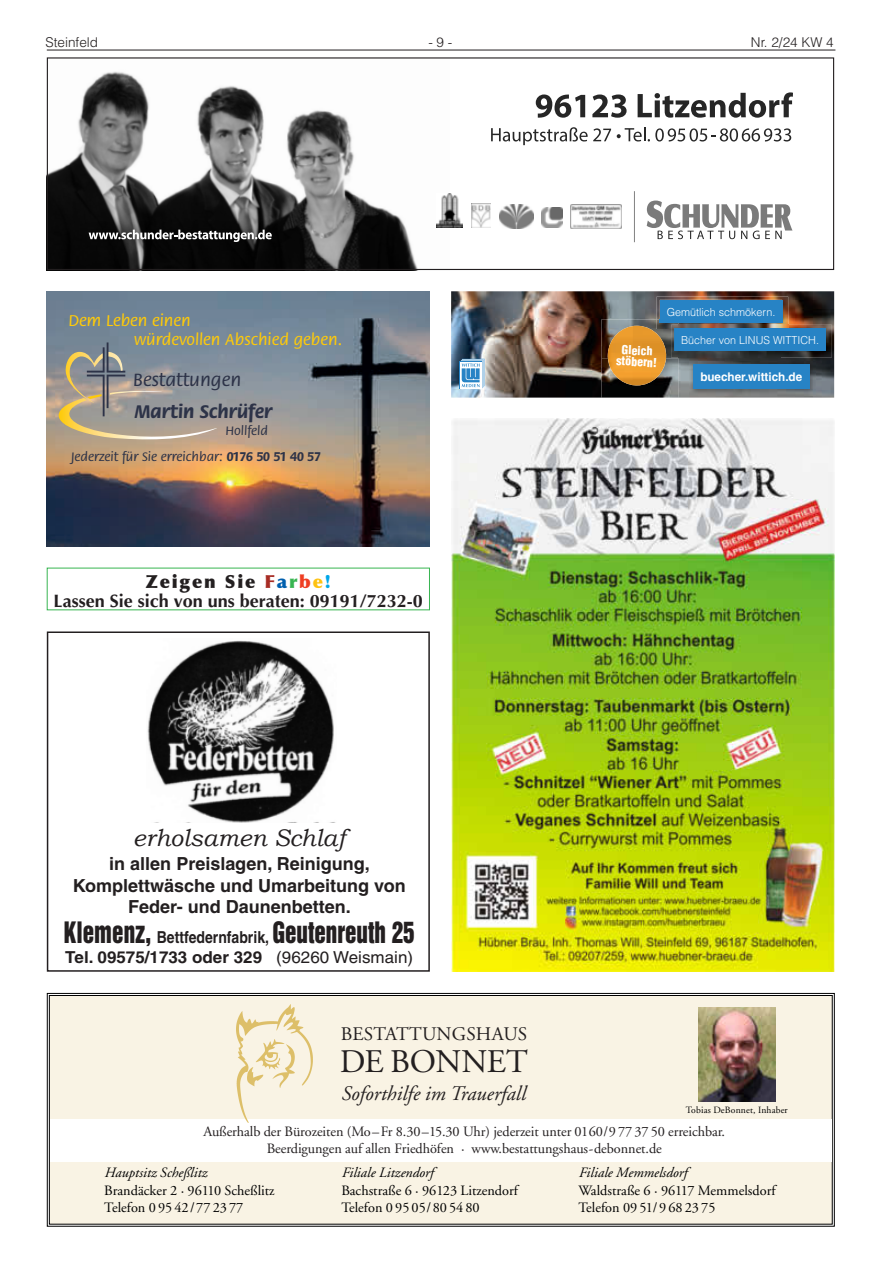
<style>
.page{position:relative;width:881px;height:1263px;background:#fff}
.page>*{position:absolute;margin:0;border:0;box-sizing:border-box;transform-origin:0 0}
.t1{font:33px "Adobe Garamond";letter-spacing:-.01em;color:#231f20}
.t2{font:27px "Helvetica Inserat LT";color:#231f20;scale:.85 1}
.t3{font:italic 24px "Bookman Old Style";color:#231f20}
.t4{font:italic 20.7px "Adobe Garamond";color:#231f20}
.t5{font:700 19.5px "Flora Std";color:#2d3348}
.t6{font:500 19.5px "Flora Std";color:#2d3348}
.t7{font:19.2px "Adobe Garamond";letter-spacing:.01em;color:#231f20}
.t8{font:700 18px/21.6px "Helvetica LT";color:#231f20;text-align:center}
.t9{font:700 18px/19.5px "Optima LT";color:#231f20;text-align:center}
.t10{font:500 17.1px/18.8px "Flora Std";color:#feca0a}
.t11{font:700 16.5px "Helvetica LT";color:#231f20}
.t12{font:14.25px/17.1px "Adobe Garamond";letter-spacing:-.005em;color:#231f20;text-align:center}
.t13{font:14.25px/17.2px "Adobe Garamond";color:#000}
.t14{font:italic 14.25px "Adobe Garamond";color:#000}
.t15{font:500 13.5px/26px "Flora Std";color:#2d3348}
.t16{font:300 13.5px "Helvetica LT";color:#231f20}
.t17{font:900 condensed 12.15px/11.2px "Helvetica LT";color:#fff;text-align:center}
.t18{font:700 12px "Helvetica LT";color:#fff}
.t19{font:300 11.1px "Helvetica LT";color:#fff}
.t20{font:300 10.95px "Helvetica LT";color:#fff}
.t21{font:9.6px "Adobe Garamond";letter-spacing:.015em;color:#000}
.s1{font-weight:700}
.s2{font-weight:900}
.s3{font-weight:900;color:#a72c24}
.s4{font-weight:900;color:#0160ae}
.s5{font-weight:900;color:#38b551}
.s6{font-weight:900;color:#ef3e22}
.s7{font-weight:900;color:#fec210}
.s8{font-weight:900;color:#00a7e9}
.s9{font-family:"Helvetica LT";font-weight:700;font-size:16.5px}
.s10{font-weight:400}
</style>
<div class="page">
<hr style="left:47px;top:50px;width:788px;height:1px;background:#231f20">
<img style="left:49px;top:71px;width:400px;height:197px">
<hr style="left:634px;top:191px;width:1px;height:51px;background:#808080">
<svg style="left:646px;top:201px;width:146px;height:38px"></svg>
<img style="left:471px;top:204px;width:19px;height:24px">
<img style="left:436px;top:194px;width:26px;height:34px">
<img style="left:499px;top:205px;width:34px;height:23px">
<img style="left:541px;top:207px;width:21px;height:21px">
<img style="left:570px;top:204px;width:50px;height:24px">
<div style="left:78px;top:219px;width:205px;height:34px;background:#000;opacity:.75"></div>
<svg style="left:89px;top:230px;width:183px;height:12px"></svg>
<svg style="left:535px;top:94px;width:50px;height:24px"></svg>
<svg style="left:592px;top:94px;width:34px;height:24px"></svg>
<svg style="left:637px;top:92px;width:155px;height:26px"></svg>
<svg style="left:491px;top:127px;width:96px;height:18px"></svg>
<svg style="left:593px;top:127px;width:56px;height:15px"></svg>
<svg style="left:655px;top:128px;width:136px;height:14px"></svg>
<div style="left:47px;top:57px;width:786px;height:213px;border:1px solid #231f20"></div>
<div style="left:47px;top:993px;width:786px;height:234px;background:#f9f3e4"></div>
<div style="left:50px;top:1119px;width:781px;height:43px;background:#fff"></div>
<img style="left:236px;top:1005px;width:76px;height:118px">
<img style="left:698px;top:1008px;width:76px;height:93px">
<div style="left:47px;top:631px;width:382px;height:341px;border:2px solid #231f20"></div>
<img style="left:147px;top:640px;width:187px;height:182px">
<img style="left:47px;top:291px;width:382px;height:255px">
<svg style="left:54px;top:342px;width:163px;height:99px;background:#9c9a93"></svg>
<img style="left:451px;top:419px;width:382px;height:553px">
<img style="left:451px;top:291px;width:382px;height:107px">
<img style="left:689px;top:361px;width:126px;height:34px">
<div style="left:692px;top:364px;width:117px;height:25px;background:#2783c5"></div>
<img style="left:656px;top:297px;width:131px;height:28px">
<div style="left:659px;top:300px;width:123px;height:23px;background:#2783c5"></div>
<img style="left:678px;top:351px;width:102px;height:6px">
<img style="left:780px;top:325px;width:51px;height:32px">
<img style="left:678px;top:325px;width:109px;height:3px">
<div style="left:674px;top:328px;width:151px;height:23px;background:#2783c5"></div>
<div style="left:459px;top:361px;width:22px;height:28px;background:#2783c5"></div>
<svg style="left:460px;top:388px;width:21px;height:1px"></svg>
<svg style="left:460px;top:359px;width:24px;height:29px"></svg>
<img style="left:601px;top:319px;width:77px;height:79px">
<img style="left:656px;top:319px;width:22px;height:10px">
<img style="left:659px;top:319px;width:19px;height:4px">
<img style="left:670px;top:329px;width:8px;height:28px">
<svg style="left:670px;top:325px;width:8px;height:4px"></svg>
<img style="left:674px;top:328px;width:4px;height:23px">
<img style="left:606px;top:326px;width:60px;height:59px">
<p class="t16" style="left:45px;top:34px;width:54px">Steinfeld</p>
<p class="t16" style="left:428px;top:34px;width:26px">- 9 -</p>
<p class="t16" style="left:750px;top:34px;width:84px">Nr. 2/24 KW 4</p>
<p class="t10" style="left:134px;top:311px;width:210px;text-indent:-66px">Dem Leben einen<br>würdevollen Abschied geben.</p>
<h3 class="t6" style="left:133px;top:369px;width:109px">Bestattungen</h3>
<h3 class="t5" style="left:134px;top:401px;width:139px">Martin Schrüfer</h3>
<p class="t15" style="left:71px;top:418px;width:251px;text-indent:154px">Hollfeld<br>Jederzeit für Sie erreichbar: <span class="s1">0176 50 51 40 57</span></p>
<p class="t9" style="left:54px;top:572px;width:370px"><span class="s2">Zeigen Sie</span> <span class="s3">F</span><span class="s4">a</span><span class="s5">r</span><span class="s6">b</span><span class="s7">e</span><span class="s8">!<br></span>Lassen Sie sich von uns beraten: 09191/7232-0</p>
<p class="t17" style="left:617px;top:344px;width:42px;rotate:3deg">Gleich stöbern!</p>
<p class="t19" style="left:666px;top:305px;width:110px">Gemütlich schmökern.</p>
<p class="t20" style="left:680px;top:333px;width:139px">Bücher von LINUS WITTICH.</p>
<p class="t18" style="left:700px;top:370px;width:103px">buecher.wittich.de</p>
<h3 class="t3" style="left:133px;top:824px;width:214px">erholsamen Schlaf</h3>
<p class="t8" style="left:73px;top:853px;width:334px">in allen Preislagen, Reinigung,<br>Komplettwäsche und Umarbeitung von<br>Feder- und Daunenbetten.</p>
<h2 class="t2" style="left:64px;top:916px;width:414px">Klemenz, <span class="s9">Bettfedernfabrik,</span> Geutenreuth 25</h2>
<p class="t11" style="left:65px;top:947px;width:349px">Tel. 09575/1733 oder 329 <span class="s10">(96260 Weismain)</span></p>
<h3 class="t7" style="left:340px;top:1023px;width:188px">BESTATTUNGSHAUS</h3>
<h1 class="t1" style="left:339px;top:1044px;width:190px">DE BONNET</h1>
<h3 class="t4" style="left:340px;top:1082px;width:186px">Soforthilfe im Trauerfall</h3>
<p class="t21" style="left:685px;top:1104px;width:103px">Tobias DeBonnet, Inhaber</p>
<p class="t12" style="left:203px;top:1124px;width:523px">Außerhalb der Bürozeiten (Mo–Fr 8.30–15.30 Uhr) jederzeit unter 0160/9 77 37 50 erreichbar.<br>Beerdigungen auf allen Friedhöfen · www.bestattungshaus-debonnet.de</p>
<p class="t14" style="left:104px;top:1165px;width:104px">Hauptsitz Scheßlitz</p>
<p class="t13" style="left:104px;top:1182px;width:172px">Brandäcker 2 · 96110 Scheßlitz<br>Telefon 0 95 42/77 23 77</p>
<p class="t14" style="left:341px;top:1165px;width:93px">Filiale Litzendorf</p>
<p class="t13" style="left:341px;top:1182px;width:178px">Bachstraße 6 · 96123 Litzendorf<br>Telefon 0 95 05/80 54 80</p>
<p class="t14" style="left:578px;top:1165px;width:110px">Filiale Memmelsdorf</p>
<p class="t13" style="left:578px;top:1182px;width:199px">Waldstraße 6 · 96117 Memmelsdorf<br>Telefon 09 51/9 68 23 75</p>
</div>
